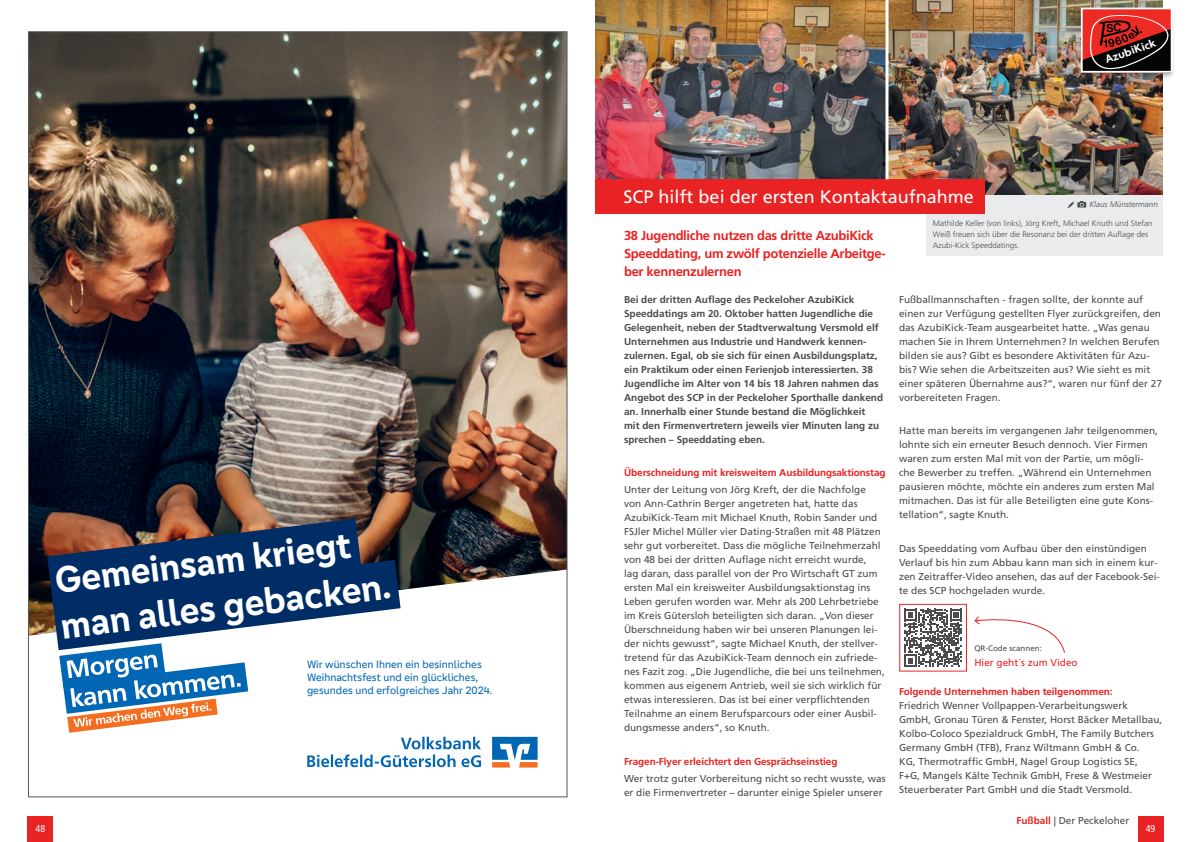
<style>
.page{position:relative;width:1191px;height:842px;background:#fff}
.page>*{position:absolute;margin:0;border:0;box-sizing:border-box;transform-origin:0 0}
.t1{font:700 37.8px/45.9px "Genos GFG";color:#fff}
.Headline{font:18px "Frutiger LT Std";color:#fff}
.Headline-2{font:700 13px/18px "Frutiger LT Std";letter-spacing:-.025em;color:#e92323}
.t2{font:700 11.1px "Apertura";color:#fff}
.t3{font:10.9px/13.1px "Genos GFG";color:#0166b3}
.t4{font:10px/14px "Frutiger LT Std";color:#4b4c4d}
.t5{font:700 10px/14px "Frutiger LT Std";color:#4b4c4d}
.t6{font:700 10px "Frutiger LT Std";letter-spacing:-.01em;color:#e92323}
.t7{font:10px "Frutiger LT Std";color:#e92323}
.t8{font:condensed 10px "Frutiger LT Std";color:#fff}
.Bildunterschrift{font:300 8px/11px "Frutiger LT Std";color:#4b4c4d}
.Bildunterschrift-2{font:italic 300 8px "Frutiger LT Std";color:#4b4c4d}
.t9{font:8px "Frutiger LT Std";color:#4b4c4d}
.s1{font-weight:700;color:#e92323}
</style>
<div class="page">
<img style="left:30px;top:34px;width:535px;height:734px">
<img style="left:888px;top:0;width:274px;height:196px">
<img style="left:595px;top:0;width:290px;height:179px">
<div style="left:1079px;top:8px;width:96px;height:72px;background:#231f20;opacity:.4"></div>
<svg style="left:1083px;top:11px;width:86px;height:59px;background:#7d221f"></svg>
<div style="left:1080px;top:8px;width:92px;height:65px;border:2px solid #fff"></div>
<div style="left:926px;top:196px;width:236px;height:60px;background:#eaebec"></div>
<svg style="left:1067px;top:201px;width:19px;height:7px"></svg>
<div style="left:595px;top:179px;width:390px;height:35px;background:#e92323"></div>
<svg style="left:904px;top:609px;width:58px;height:58px"></svg>
<div style="left:899px;top:604px;width:68px;height:68px;border:1px solid #e92323"></div>
<svg style="left:974px;top:616px;width:91px;height:37px"></svg>
<div style="left:28px;top:816px;width:25px;height:26px;background:#e92323"></div>
<div style="left:1137px;top:816px;width:26px;height:26px;background:#e92323"></div>
<p class="t1" style="left:53px;top:558px;width:334px;rotate:-7deg">Gemeinsam kriegt man alles gebacken.</p>
<p class="t3" style="left:307px;top:658px;width:187px">Wir wünschen Ihnen ein besinnliches<br>Weihnachtsfest und ein glückliches, gesundes und erfolgreiches Jahr 2024.</p>
<p class="Headline" style="left:623px;top:186px;width:352px">SCP hilft bei der ersten Kontaktaufnahme</p>
<p class="t2" style="left:1103px;top:53px;width:54px;rotate:-19deg">AzubiKick</p>
<p class="Bildunterschrift-2" style="left:1089px;top:200px;width:70px">Klaus Münstermann</p>
<p class="Headline-2" style="left:624px;top:227px;width:263px">38 Jugendliche nutzen das dritte AzubiKick<br>Speeddating, um zwölf potenzielle Arbeitge&shy;ber kennenzulernen</p>
<p class="t5" style="left:624px;top:292px;width:260px">Bei der dritten Auflage des Peckeloher AzubiKick Speeddatings am 20. Oktober hatten Jugendliche die Gelegenheit, neben der Stadtverwaltung Versmold elf Unternehmen aus Industrie und Handwerk kennen&shy;zulernen. Egal, ob sie sich für einen Ausbildungsplatz, ein Praktikum oder einen Ferienjob interessierten. 38<br>Jugendliche im Alter von 14 bis 18 Jahren nahmen das Angebot des SCP in der Peckeloher Sporthalle dankend an. Innerhalb einer Stunde bestand die Möglichkeit mit den Firmenvertretern jeweils vier Minuten lang zu sprechen – Speeddating eben.</p>
<p class="t6" style="left:624px;top:467px;width:263px">Überschneidung mit kreisweitem Ausbildungsaktionstag</p>
<p class="t4" style="left:624px;top:483px;width:262px">Unter der Leitung von Jörg Kreft, der die Nachfolge von Ann-Cathrin Berger angetreten hat, hatte das AzubiKick-Team mit Michael Knuth, Robin Sander und FSJler Michel Müller vier Dating-Straßen mit 48 Plätzen sehr gut vorbereitet. Dass die mögliche Teilnehmerzahl von 48 bei der dritten Auflage nicht erreicht wurde,<br>lag daran, dass parallel von der Pro Wirtschaft GT zum ersten Mal ein kreisweiter Ausbildungsaktionstag ins Leben gerufen worden war. Mehr als 200 Lehrbetriebe im Kreis Gütersloh beteiligten sich daran. „Von dieser Überschneidung haben wir bei unseren Planungen lei&shy;der nichts gewusst“, sagte Michael Knuth, der stellver&shy;tretend für das AzubiKick-Team dennoch ein zufriede&shy;nes Fazit zog. „Die Jugendliche, die bei uns teilnehmen, kommen aus eigenem Antrieb, weil sie sich wirklich für etwas interessieren. Das ist bei einer verpflichtenden Teilnahme an einem Berufsparcours oder einer Ausbil&shy;dungsmesse anders“, so Knuth.</p>
<p class="t6" style="left:624px;top:756px;width:215px">Fragen-Flyer erleichtert den Gesprächseinstieg</p>
<p class="t4" style="left:624px;top:771px;width:263px">Wer trotz guter Vorbereitung nicht so recht wusste, was er die Firmenvertreter – darunter einige Spieler unserer</p>
<p class="Bildunterschrift" style="left:933px;top:218px;width:221px">Mathilde Keller (von links), Jörg Kreft, Michael Knuth und Stefan<br>Weiß freuen sich über die Resonanz bei der dritten Auflage des<br>Azubi-Kick Speeddatings.</p>
<p class="t4" style="left:899px;top:292px;width:264px">Fußballmannschaften - fragen sollte, der konnte auf einen zur Verfügung gestellten Flyer zurückgreifen, den das AzubiKick-Team ausgearbeitet hatte. „Was genau machen Sie in Ihrem Unternehmen? In welchen Berufen bilden sie aus? Gibt es besondere Aktivitäten für Azu&shy;bis? Wie sehen die Arbeitszeiten aus? Wie sieht es mit einer späteren Übernahme aus?“, waren nur fünf der 27 vorbereiteten Fragen.</p>
<p class="t4" style="left:899px;top:424px;width:260px">Hatte man bereits im vergangenen Jahr teilgenommen, lohnte sich ein erneuter Besuch dennoch. Vier Firmen waren zum ersten Mal mit von der Partie, um mögli&shy;che Bewerber zu treffen. „Während ein Unternehmen pausieren möchte, möchte ein anderes zum ersten Mal mitmachen. Das ist für alle Beteiligten eine gute Kons&shy;tellation“, sagte Knuth.</p>
<p class="t4" style="left:899px;top:542px;width:262px">Das Speeddating vom Aufbau über den einstündigen Verlauf bis hin zum Abbau kann man sich in einem kur&shy;zen Zeitraffer-Video ansehen, das auf der Facebook-Sei&shy;te des SCP hochgeladen wurde.</p>
<p class="t9" style="left:974px;top:643px;width:69px">QR-Code scannen:</p>
<p class="t7" style="left:974px;top:656px;width:105px">Hier geht´s zum Video</p>
<p class="t4" style="left:899px;top:685px;width:265px"><span class="s1">Folgende Unternehmen haben teilgenommen:<br></span>Friedrich Wenner Vollpappen-Verarbeitungswerk GmbH, Gronau Türen &amp; Fenster, Horst Bäcker Metallbau, Kolbo-Coloco Spezialdruck GmbH, The Family Butchers Germany GmbH (TFB), Franz Wiltmann GmbH &amp; Co.<br>KG, Thermotraffic GmbH, Nagel Group Logistics SE,<br>F+G, Mangels Kälte Technik GmbH, Frese &amp; Westmeier Steuerberater Part GmbH und die Stadt Versmold.</p>
<p class="t4" style="left:1016px;top:814px;width:114px"><span class="s1">Fußball</span> | Der Peckeloher</p>
<p class="t8" style="left:36px;top:822px;width:11px">48</p>
<p class="t8" style="left:1145px;top:822px;width:11px">49</p>
</div>
